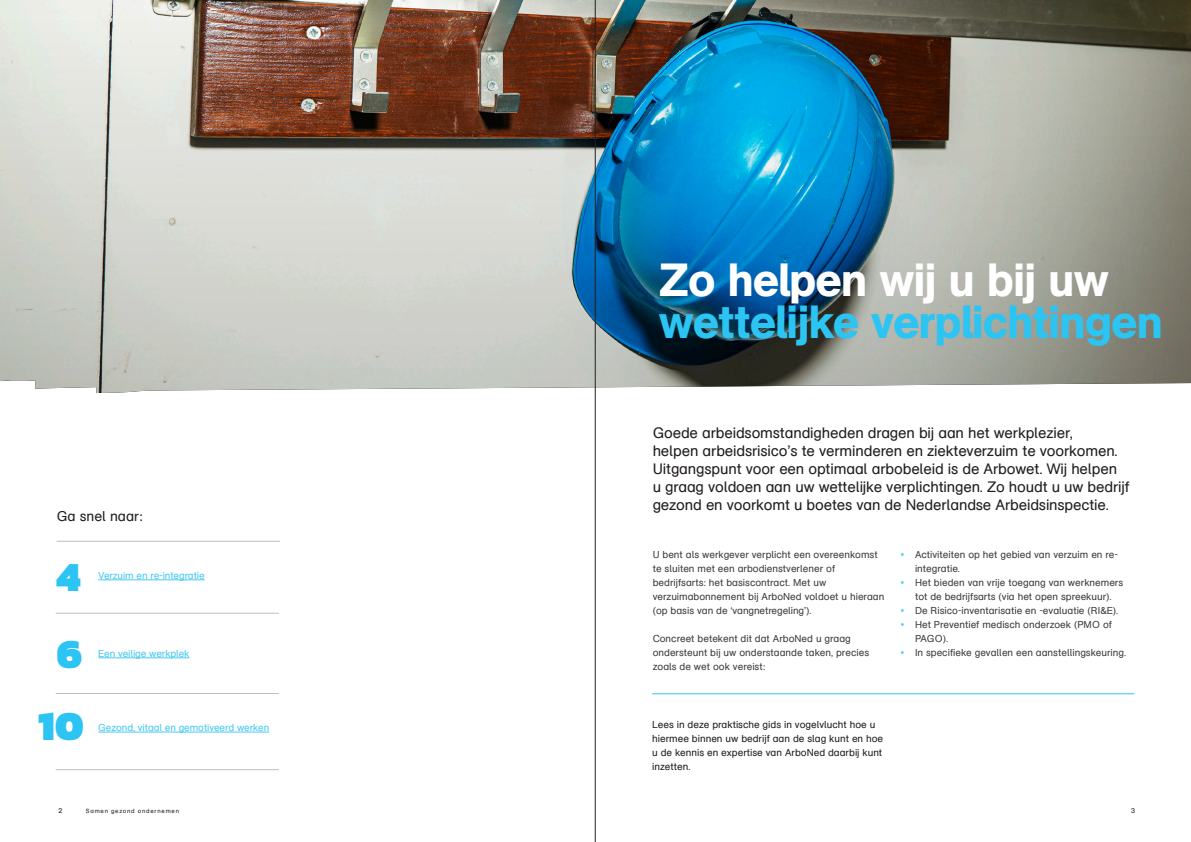
<style>
.page{position:relative;width:1191px;height:842px;background:#fff}
.page>*{position:absolute;margin:0;border:0;box-sizing:border-box;transform-origin:0 0}
.t1{font:46px/42px "AG Schoolbook Medium A";letter-spacing:-.01em;color:#2bc4f3}
.t2{font:900 42px "Kanit";color:#2bc4f3}
.t3{font:15px/18px "AG Schoolbook Regular A";letter-spacing:-.01em;color:#231f20}
.t4{font:14px "AG Schoolbook Regular A";color:#231f20}
.t5{font:10px/14px "AG Schoolbook Regular A";color:#3e3e3f}
.t6{font:10px/14px "AG Schoolbook Regular A";color:#231f20}
.t7{font:10px "AG Schoolbook Regular A";letter-spacing:-.01em;color:#47c9f4}
.t8{font:7px "AG Schoolbook Regular A";color:#231f20}
.t9{font:6px "AG Schoolbook Regular A";letter-spacing:.13em;color:#231f20}
.s1{color:#fff}
.s2{color:#47c9f4}
</style>
<div class="page">
<hr style="left:56px;top:613px;width:223px;height:1px;background:#bcbdc0">
<hr style="left:56px;top:693px;width:223px;height:1px;background:#bcbdc0">
<hr style="left:56px;top:769px;width:223px;height:1px;background:#bcbdc0">
<hr style="left:57px;top:541px;width:223px;height:1px;background:#bcbdc0">
<img style="left:0;top:0;width:1191px;height:393px">
<hr style="left:595px;top:0;width:1px;height:842px;background:#231f20">
<hr style="left:98px;top:580px;width:107px;height:1px;background:#47c9f4">
<hr style="left:98px;top:732px;width:171px;height:1px;background:#47c9f4">
<hr style="left:98px;top:657px;width:91px;height:1px;background:#47c9f4">
<hr style="left:652px;top:693px;width:482px;height:1px;background:#2bc4f3">
<p class="t4" style="left:57px;top:508px;width:88px">Ga snel naar:</p>
<p class="t2" style="left:57px;top:542px;width:25px">4</p>
<p class="t7" style="left:98px;top:570px;width:108px">Verzuim en re-integratie</p>
<p class="t2" style="left:57px;top:618px;width:27px">6</p>
<p class="t7" style="left:98px;top:648px;width:93px">Een veilige werkplek</p>
<p class="t2" style="left:38px;top:690px;width:47px">10</p>
<p class="t7" style="left:98px;top:722px;width:172px">Gezond, vitaal en gemotiveerd werken</p>
<p class="t1" style="left:659px;top:259px;width:505px"><span class="s1">Zo helpen wij u bij uw </span>wettelijke verplichtingen</p>
<p class="t3" style="left:652px;top:424px;width:478px">Goede arbeidsomstandigheden dragen bij aan het werkplezier,<br>helpen arbeidsrisico’s te verminderen en ziekteverzuim te voorkomen.<br>Uitgangspunt voor een optimaal arbobeleid is de Arbowet. Wij helpen<br>u graag voldoen aan uw wettelijke verplichtingen. Zo houdt u uw bedrijf gezond en voorkomt u boetes van de Nederlandse Arbeidsinspectie.</p>
<p class="t5" style="left:652px;top:548px;width:233px">U bent als werkgever verplicht een overeenkomst te sluiten met een arbodienstverlener of bedrijfsarts: het basiscontract. Met uw verzuimabonnement bij ArboNed voldoet u hieraan (op basis van de ‘vangnetregeling’).</p>
<p class="t5" style="left:652px;top:632px;width:218px">Concreet betekent dit dat ArboNed u graag ondersteunt bij uw onderstaande taken, precies zoals de wet ook vereist:</p>
<p class="t5" style="left:915px;top:548px;width:204px;text-indent:-14px"><span class="s2">•</span> Activiteiten op het gebied van verzuim en re&shy;integratie.</p>
<p class="t5" style="left:900px;top:576px;width:224px;text-align:center"><span class="s2">•</span> Het bieden van vrije toegang van werknemers tot de bedrijfsarts (via het open spreekuur).</p>
<p class="t5" style="left:900px;top:604px;width:219px"><span class="s2">•</span> De Risico-inventarisatie en -evaluatie (RI&amp;E).</p>
<p class="t5" style="left:915px;top:618px;width:198px;text-indent:-14px"><span class="s2">•</span> Het Preventief medisch onderzoek (PMO of<br>PAGO).</p>
<p class="t5" style="left:900px;top:646px;width:227px"><span class="s2">•</span> In specifieke gevallen een aanstellingskeuring.</p>
<p class="t6" style="left:652px;top:717px;width:232px">Lees in deze praktische gids in vogelvlucht hoe u hiermee binnen uw bedrijf aan de slag kunt en hoe u de kennis en expertise van ArboNed daarbij kunt inzetten.</p>
<p class="t8" style="left:58px;top:807px;width:5px">2</p>
<p class="t9" style="left:86px;top:808px;width:95px">Samen gezond ondernemen</p>
<p class="t8" style="left:1131px;top:807px;width:5px">3</p>
</div>
